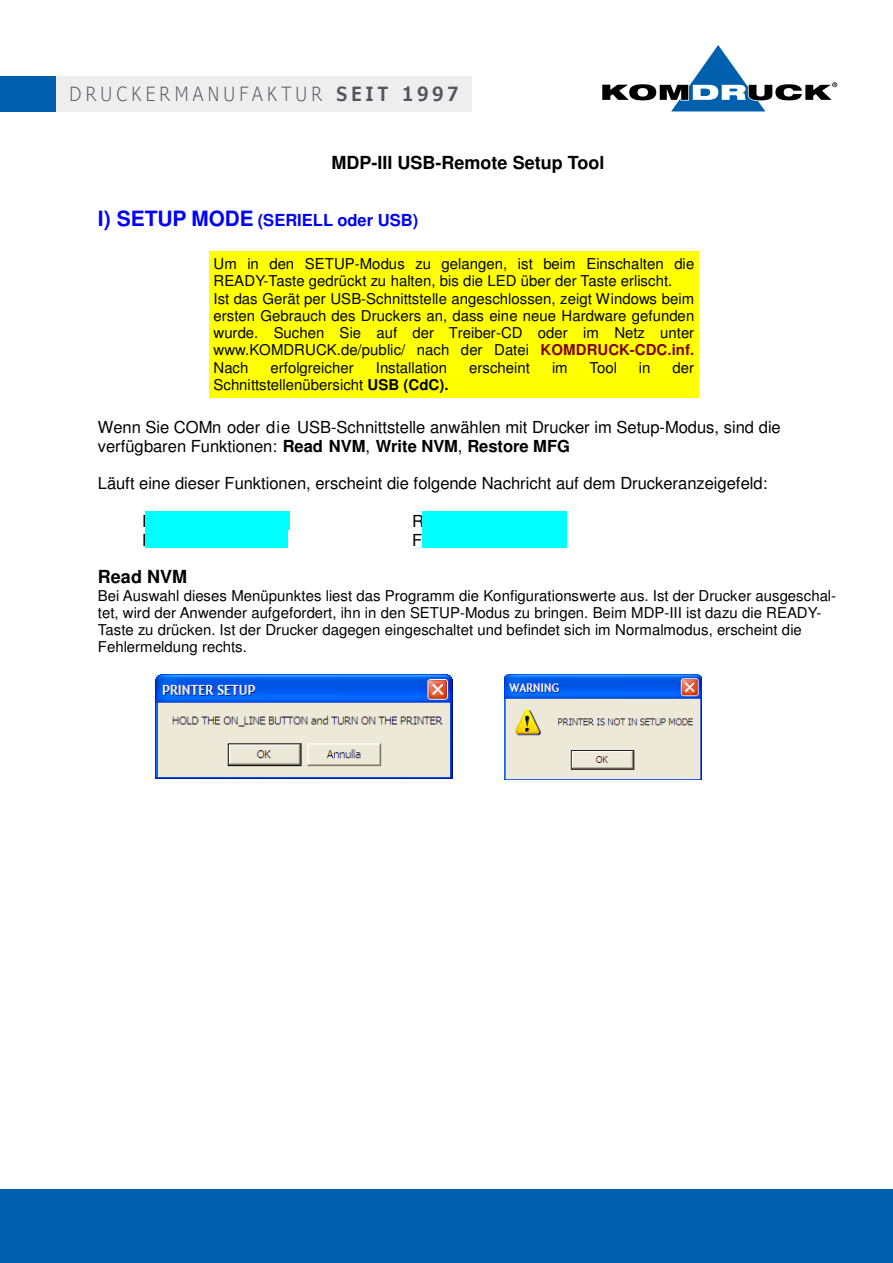
<style>
.page{position:relative;width:893px;height:1263px;background:#fff}
.page>*{position:absolute;margin:0;border:0;box-sizing:border-box;transform-origin:0 0}
.t1{font:300 condensed 19.5px/14.4px "Verdana Pro";letter-spacing:.22em;color:#54555a}
.t2{font:700 18px "Helvetica";color:#000}
.t3{font:16.5px/19px "Helvetica";color:#000}
.t4{font:700 16.5px "Helvetica";color:#00f}
.t5{font:15px/17.2px "Helvetica";color:#000}
.s1{font-weight:600}
.s2{font-size:21px}
.s3{font-weight:700;color:#800000}
.s4{font-weight:700}
</style>
<div class="page">
<div style="left:0;top:1190px;width:893px;height:73px;background:#0160ae"></div>
<div style="left:56px;top:76px;width:416px;height:36px;background:#eeeeef"></div>
<div style="left:0;top:76px;width:56px;height:36px;background:#0160ae"></div>
<svg style="left:602px;top:45px;width:235px;height:66px"></svg>
<img style="left:504px;top:674px;width:198px;height:105px">
<img style="left:156px;top:675px;width:296px;height:103px">
<div style="left:145px;top:512px;width:145px;height:18px;background:#0ff"></div>
<div style="left:145px;top:530px;width:143px;height:18px;background:#0ff"></div>
<div style="left:422px;top:512px;width:145px;height:18px;background:#0ff"></div>
<div style="left:422px;top:530px;width:145px;height:18px;background:#0ff"></div>
<div style="left:209px;top:251px;width:490px;height:147px;background:#ff0"></div>
<h1 class="t1" style="left:69px;top:73px;width:405px;text-indent:14px">DRUCKERMANUFAKTUR <span class="s1">SEIT 1997<br></span>DRUCKERMANUFAKTUR <span class="s1">SEIT 1997</span></h1>
<p class="t2" style="left:331px;top:156px;width:274px">MDP-III USB-Remote Setup Tool</p>
<p class="t4" style="left:98px;top:214px;width:322px"><span class="s2">I) SETUP MODE</span> (SERIELL oder USB)</p>
<p class="t5" style="left:214px;top:255px;width:482px">Um in den SETUP-Modus zu gelangen, ist beim Einschalten die READY-Taste gedrückt zu halten, bis die LED über der Taste erlischt.<br>Ist das Gerät per USB-Schnittstelle angeschlossen, zeigt Windows beim ersten Gebrauch des Druckers an, dass eine neue Hardware gefunden wurde. Suchen Sie auf der Treiber-CD oder im Netz unter www.KOMDRUCK.de/public/ nach der Datei <span class="s3">KOMDRUCK-CDC.inf.<br></span>Nach</p>
<p class="t5" style="left:270px;top:359px;width:85px">erfolgreicher</p>
<p class="t5" style="left:376px;top:359px;width:73px">Installation</p>
<p class="t5" style="left:469px;top:359px;width:62px">erscheint</p>
<p class="t5" style="left:552px;top:359px;width:17px">im</p>
<p class="t5" style="left:589px;top:359px;width:29px">Tool</p>
<p class="t5" style="left:639px;top:359px;width:13px">in</p>
<p class="t5" style="left:672px;top:359px;width:23px">der</p>
<p class="t5" style="left:214px;top:376px;width:237px">Schnittstellenübersicht <span class="s4">USB (CdC).</span></p>
<p class="t3" style="left:98px;top:417px;width:684px">Wenn Sie COMn oder die USB-Schnittstelle anwählen mit Drucker im Setup-Modus, sind die verfügbaren Funktionen: <span class="s4">Read NVM</span>, <span class="s4">Write NVM</span>, <span class="s4">Restore MFG</span></p>
<p class="t3" style="left:98px;top:473px;width:671px">Läuft eine dieser Funktionen, erscheint die folgende Nachricht auf dem Druckeranzeigefeld:</p>
<p class="t2" style="left:98px;top:569px;width:91px">Read NVM</p>
<p class="t5" style="left:98px;top:587px;width:740px">Bei Auswahl dieses Menüpunktes liest das Programm die Konfigurationswerte aus. Ist der Drucker ausgeschal&shy;tet, wird der Anwender aufgefordert, ihn in den SETUP-Modus zu bringen. Beim MDP-III ist dazu die READY-Taste zu drücken. Ist der Drucker dagegen eingeschaltet und befindet sich im Normalmodus, erscheint die Fehlermeldung rechts.</p>
</div>
